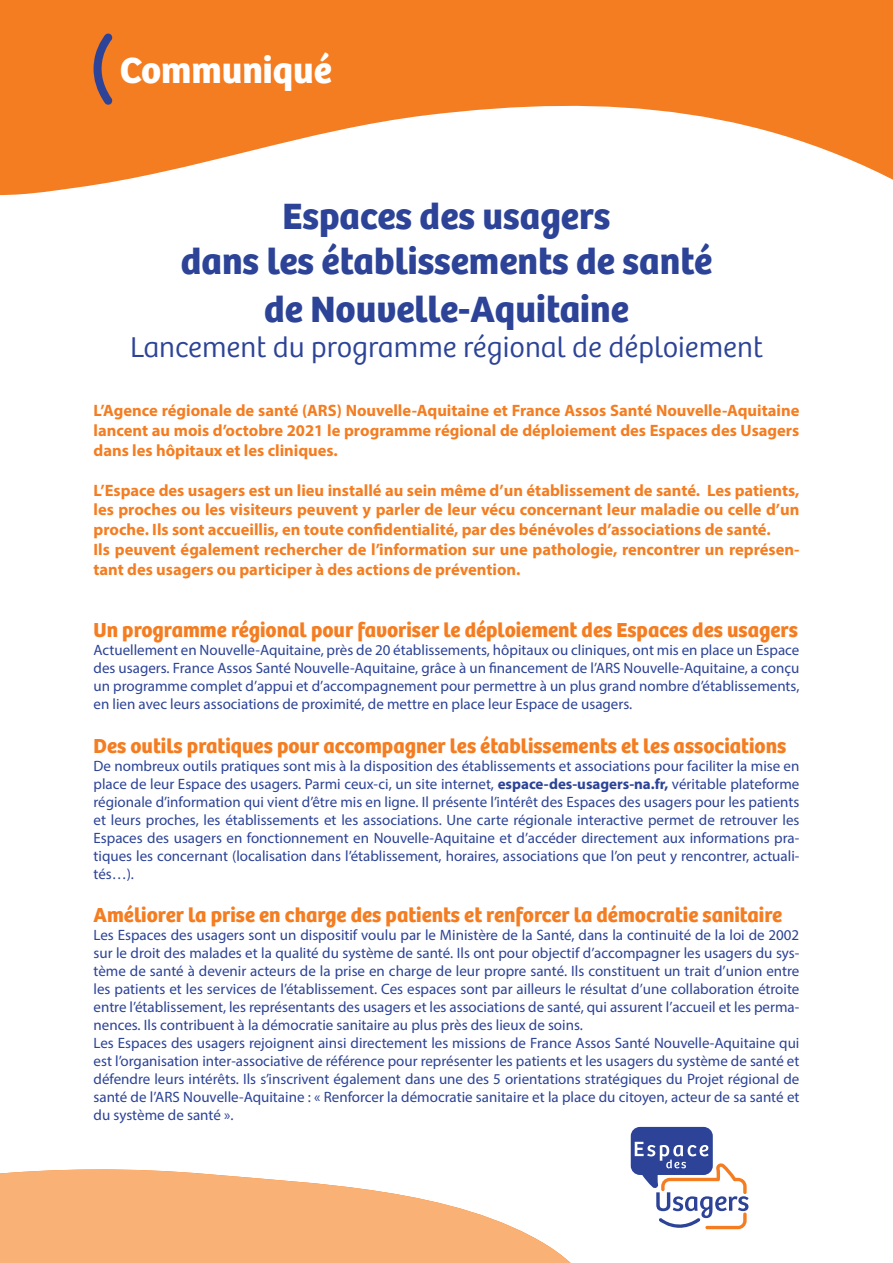
<style>
.page{position:relative;width:893px;height:1263px;background:#fff}
.page>*{position:absolute;margin:0;border:0;box-sizing:border-box;transform-origin:0 0}
.t1{font:700 37.95px "Bree";color:#2c4397}
.t2{font:700 37.8px "Bree";color:#fff}
.t3{font:300 29.7px "Bree";color:#2c4397}
.t4{font:700 21px "Bree";color:#f47d21}
.t5{font:700 16.5px/19.8px "Myriad Pro";color:#f47d21;text-align:justify}
.t6{font:15px/18px "Myriad Pro";color:#2c4397;text-align:justify}
.s1{font-weight:700}
</style>
<div class="page">
<svg style="left:0;top:0;width:893px;height:195px;fill:#f47d21"></svg>
<svg style="left:90px;top:33px;width:23px;height:72px;background:#ac684b"></svg>
<svg style="left:631px;top:1127px;width:118px;height:103px"></svg>
<svg style="left:630px;top:1160px;width:15px;height:70px"></svg>
<svg style="left:0;top:1169px;width:571px;height:94px;fill:#fab175"></svg>
<p class="t2" style="left:120px;top:40px;width:214px">Communiqué</p>
<p class="t1" style="left:282px;top:186px;width:330px">Espaces des usagers</p>
<p class="t1" style="left:181px;top:231px;width:533px">dans les établissements de santé</p>
<p class="t1" style="left:264px;top:279px;width:366px">de Nouvelle-Aquitaine</p>
<p class="t3" style="left:130px;top:326px;width:634px">Lancement du programme régional de déploiement</p>
<p class="t5" style="left:94px;top:400px;width:707px">L’Agence régionale de santé (ARS) Nouvelle-Aquitaine et France Assos Santé Nouvelle-Aquitaine lancent au mois d’octobre 2021 le programme régional de déploiement des Espaces des Usagers dans les hôpitaux et les cliniques.</p>
<p class="t5" style="left:94px;top:480px;width:707px">L’Espace des usagers est un lieu installé au sein même d’un établissement de santé. Les patients, les proches ou les visiteurs peuvent y parler de leur vécu concernant leur maladie ou celle d’un proche. Ils sont accueillis, en toute confidentialité, par des bénévoles d’associations de santé.</p>
<p class="t5" style="left:94px;top:539px;width:707px">Ils peuvent également rechercher de l’information sur une pathologie, rencontrer un représen&shy;tant des usagers ou participer à des actions de prévention.</p>
<p class="t4" style="left:94px;top:614px;width:706px">Un programme régional pour favoriser le déploiement des Espaces des usagers</p>
<p class="t6" style="left:94px;top:641px;width:707px">Actuellement en Nouvelle-Aquitaine, près de 20 établissements, hôpitaux ou cliniques, ont mis en place un Espace des usagers. France Assos Santé Nouvelle-Aquitaine, grâce à un financement de l’ARS Nouvelle-Aquitaine, a conçu un programme complet d’appui et d’accompagnement pour permettre à un plus grand nombre d’établissements, en lien avec leurs associations de proximité, de mettre en place leur Espace de usagers.</p>
<p class="t4" style="left:94px;top:729px;width:694px">Des outils pratiques pour accompagner les établissements et les associations</p>
<p class="t6" style="left:94px;top:756px;width:707px">De nombreux outils pratiques sont mis à la disposition des établissements et associations pour faciliter la mise en place de leur Espace des usagers. Parmi ceux-ci, un site internet, <span class="s1">espace-des-usagers-na.fr,</span> véritable plateforme régionale d’information qui vient d’être mis en ligne. Il présente l’intérêt des Espaces des usagers pour les patients et leurs proches, les établissements et les associations. Une carte régionale interactive permet de retrouver les Espaces des usagers en fonctionnement en Nouvelle-Aquitaine et d’accéder directement aux informations pra&shy;tiques les concernant (localisation dans l’établissement, horaires, associations que l’on peut y rencontrer, actuali&shy;tés…).</p>
<p class="t4" style="left:94px;top:898px;width:690px">Améliorer la prise en charge des patients et renforcer la démocratie sanitaire</p>
<p class="t6" style="left:94px;top:925px;width:707px">Les Espaces des usagers sont un dispositif voulu par le Ministère de la Santé, dans la continuité de la loi de 2002 sur le droit des malades et la qualité du système de santé. Ils ont pour objectif d’accompagner les usagers du sys&shy;tème de santé à devenir acteurs de la prise en charge de leur propre santé. Ils constituent un trait d’union entre les patients et les services de l’établissement. Ces espaces sont par ailleurs le résultat d’une collaboration étroite entre l’établissement, les représentants des usagers et les associations de santé, qui assurent l’accueil et les perma&shy;nences. Ils contribuent à la démocratie sanitaire au plus près des lieux de soins.</p>
<p class="t6" style="left:94px;top:1033px;width:707px">Les Espaces des usagers rejoignent ainsi directement les missions de France Assos Santé Nouvelle-Aquitaine qui est l’organisation inter-associative de référence pour représenter les patients et les usagers du système de santé et défendre leurs intérêts. Ils s’inscrivent également dans une des 5 orientations stratégiques du Projet régional de santé de l’ARS Nouvelle-Aquitaine : « Renforcer la démocratie sanitaire et la place du citoyen, acteur de sa santé et du système de santé ».</p>
</div>
